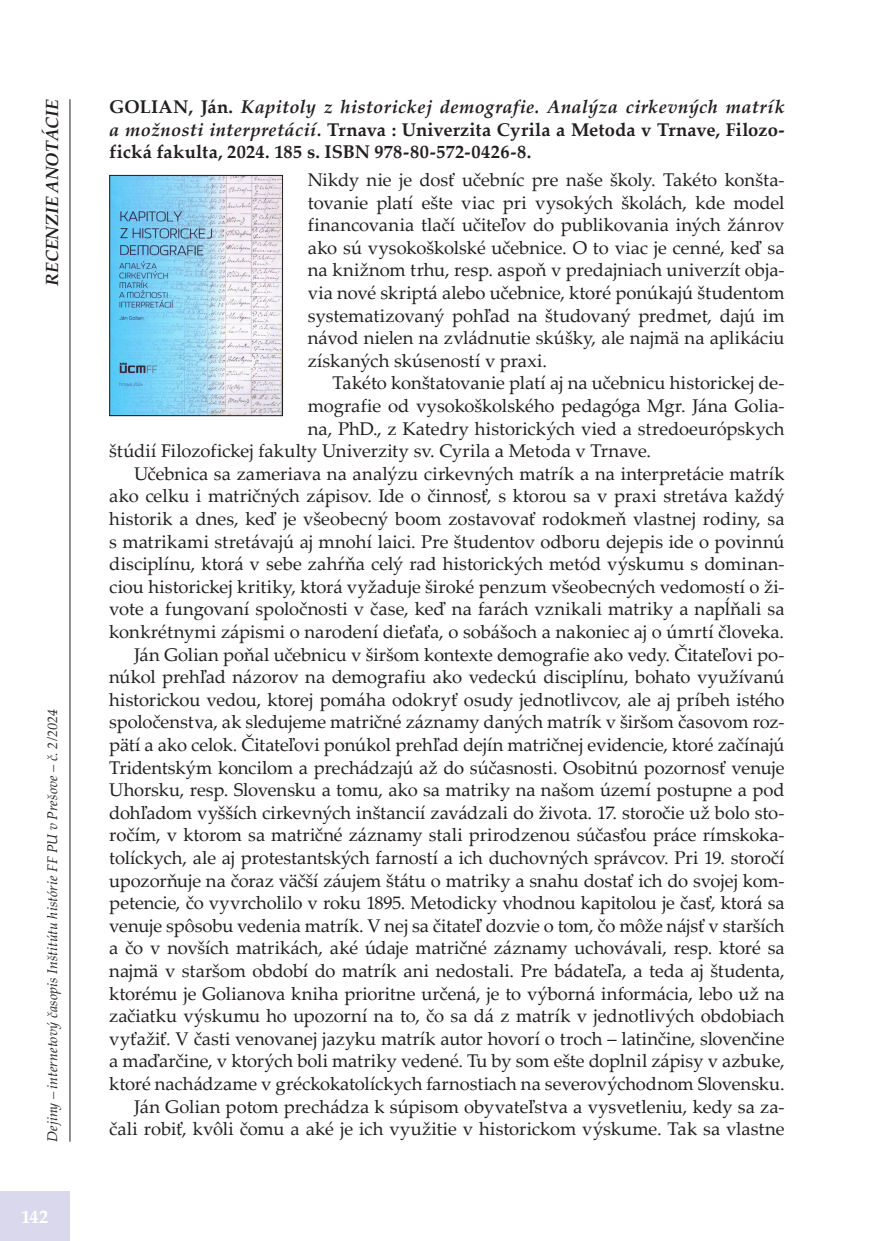
<style>
.page{position:relative;width:874px;height:1241px;background:#fff}
.page>*{position:absolute;margin:0;border:0;box-sizing:border-box;transform-origin:0 0}
.t1{font:18.38px/22.6px "Palatino Linotype";letter-spacing:-.005em;color:#231f20;text-align:justify}
.t2{font:700 18.38px/22.8px "Palatino Linotype";letter-spacing:.01em;color:#231f20;text-align:justify}
.t3{font:700 18.38px "Palatino Linotype";color:#fff}
.t4{font:italic 700 17.5px "Palatino Linotype";color:#231f20}
.t5{font:italic 14px "Palatino Linotype";letter-spacing:.01em;color:#231f20}
.s1{font-style:italic}
</style>
<div class="page">
<div style="left:0;top:1191px;width:69px;height:49px;background:#dad8ec"></div>
<hr style="left:69px;top:99px;width:1px;height:1042px;background:#231f20">
<img style="left:111px;top:177px;width:170px;height:237px">
<div style="left:109px;top:175px;width:174px;height:241px;border:1px solid #231f20"></div>
<p class="t4" style="left:40px;top:285px;width:188px;rotate:-90deg">RECENZIE ANOTÁCIE</p>
<p class="t2" style="left:109px;top:94px;width:676px">GOLIAN, Ján. <span class="s1">Kapitoly z historickej demografie. Analýza cirkevných matrík a možnosti interpretácií.</span> Trnava : Univerzita Cyrila a Metoda v Trnave, Filozo&shy;fická fakulta, 2024. 185 s. ISBN 978-80-572-0426-8.</p>
<p class="t1" style="left:307px;top:168px;width:478px">Nikdy nie je dosť učebníc pre naše školy. Takéto konšta&shy;tovanie platí ešte viac pri vysokých školách, kde model financovania tlačí učiteľov do publikovania iných žánrov ako sú vysokoškolské učebnice. O to viac je cenné, keď sa na knižnom trhu, resp. aspoň v predajniach univerzít obja&shy;via nové skriptá alebo učebnice, ktoré ponúkajú študentom systematizovaný pohľad na študovaný predmet, dajú im návod nielen na zvládnutie skúšky, ale najmä na aplikáciu získaných skúseností v praxi.</p>
<p class="t1" style="left:332px;top:371px;width:453px">Takéto konštatovanie platí aj na učebnicu historickej de-</p>
<p class="t1" style="left:307px;top:393px;width:478px">mografie od vysokoškolského pedagóga Mgr. Jána Golia-</p>
<p class="t1" style="left:307px;top:416px;width:478px">na, PhD., z Katedry historických vied a stredoeurópskych</p>
<p class="t1" style="left:109px;top:439px;width:543px">štúdií Filozofickej fakulty Univerzity sv. Cyrila a Metoda v Trnave.</p>
<p class="t1" style="left:134px;top:461px;width:651px">Učebnica sa zameriava na analýzu cirkevných matrík a na interpretácie matrík</p>
<p class="t1" style="left:109px;top:484px;width:676px">ako celku i matričných zápisov. Ide o činnosť, s ktorou sa v praxi stretáva každý</p>
<p class="t1" style="left:109px;top:506px;width:676px">historik a dnes, keď je všeobecný boom zostavovať rodokmeň vlastnej rodiny, sa</p>
<p class="t1" style="left:109px;top:529px;width:676px">s matrikami stretávajú aj mnohí laici. Pre študentov odboru dejepis ide o povinnú</p>
<p class="t1" style="left:109px;top:552px;width:676px">disciplínu, ktorá v sebe zahŕňa celý rad historických metód výskumu s dominan-</p>
<p class="t1" style="left:109px;top:574px;width:676px">ciou historickej kritiky, ktorá vyžaduje široké penzum všeobecných vedomostí o ži-</p>
<p class="t1" style="left:109px;top:597px;width:676px">vote a fungovaní spoločnosti v čase, keď na farách vznikali matriky a napĺňali sa</p>
<p class="t1" style="left:109px;top:619px;width:676px">konkrétnymi zápismi o narodení dieťaťa, o sobášoch a nakoniec aj o úmrtí človeka.</p>
<p class="t1" style="left:134px;top:642px;width:651px">Ján Golian poňal učebnicu v širšom kontexte demografie ako vedy. Čitateľovi po-</p>
<p class="t1" style="left:109px;top:664px;width:676px">núkol prehľad názorov na demografiu ako vedeckú disciplínu, bohato využívanú</p>
<p class="t1" style="left:109px;top:687px;width:676px">historickou vedou, ktorej pomáha odokryť osudy jednotlivcov, ale aj príbeh istého</p>
<p class="t1" style="left:109px;top:710px;width:676px">spoločenstva, ak sledujeme matričné záznamy daných matrík v širšom časovom roz-</p>
<p class="t1" style="left:109px;top:732px;width:676px">pätí a ako celok. Čitateľovi ponúkol prehľad dejín matričnej evidencie, ktoré začínajú</p>
<p class="t1" style="left:109px;top:755px;width:676px">Tridentským koncilom a prechádzajú až do súčasnosti. Osobitnú pozornosť venuje</p>
<p class="t1" style="left:109px;top:777px;width:676px">Uhorsku, resp. Slovensku a tomu, ako sa matriky na našom území postupne a pod</p>
<p class="t1" style="left:109px;top:800px;width:676px">dohľadom vyšších cirkevných inštancií zavádzali do života. 17. storočie už bolo sto-</p>
<p class="t1" style="left:109px;top:823px;width:676px">ročím, v ktorom sa matričné záznamy stali prirodzenou súčasťou práce rímskoka-</p>
<p class="t1" style="left:109px;top:845px;width:676px">tolíckych, ale aj protestantských farností a ich duchovných správcov. Pri 19. storočí</p>
<p class="t1" style="left:109px;top:868px;width:676px">upozorňuje na čoraz väčší záujem štátu o matriky a snahu dostať ich do svojej kom-</p>
<p class="t1" style="left:109px;top:890px;width:676px">petencie, čo vyvrcholilo v roku 1895. Metodicky vhodnou kapitolou je časť, ktorá sa</p>
<p class="t1" style="left:109px;top:913px;width:676px">venuje spôsobu vedenia matrík. V nej sa čitateľ dozvie o tom, čo môže nájsť v starších</p>
<p class="t1" style="left:109px;top:935px;width:676px">a čo v novších matrikách, aké údaje matričné záznamy uchovávali, resp. ktoré sa</p>
<p class="t1" style="left:109px;top:958px;width:676px">najmä v staršom období do matrík ani nedostali. Pre bádateľa, a teda aj študenta,</p>
<p class="t1" style="left:109px;top:981px;width:676px">ktorému je Golianova kniha prioritne určená, je to výborná informácia, lebo už na</p>
<p class="t1" style="left:109px;top:1003px;width:676px">začiatku výskumu ho upozorní na to, čo sa dá z matrík v jednotlivých obdobiach</p>
<p class="t1" style="left:109px;top:1026px;width:676px">vyťažiť. V časti venovanej jazyku matrík autor hovorí o troch – latinčine, slovenčine</p>
<p class="t1" style="left:109px;top:1048px;width:676px">a maďarčine, v ktorých boli matriky vedené. Tu by som ešte doplnil zápisy v azbuke,</p>
<p class="t1" style="left:109px;top:1071px;width:676px">ktoré nachádzame v gréckokatolíckych farnostiach na severovýchodnom Slovensku.</p>
<p class="t1" style="left:134px;top:1094px;width:651px">Ján Golian potom prechádza k súpisom obyvateľstva a vysvetleniu, kedy sa za-</p>
<p class="t1" style="left:109px;top:1116px;width:676px">čali robiť, kvôli čomu a aké je ich využitie v historickom výskume. Tak sa vlastne</p>
<p class="t5" style="left:42px;top:1141px;width:434px;rotate:-90deg">Dejiny – internetový časopis Inštitútu histórie FF PU v Prešove – č. 2/2024</p>
<p class="t3" style="left:21px;top:1203px;width:29px">142</p>
</div>
